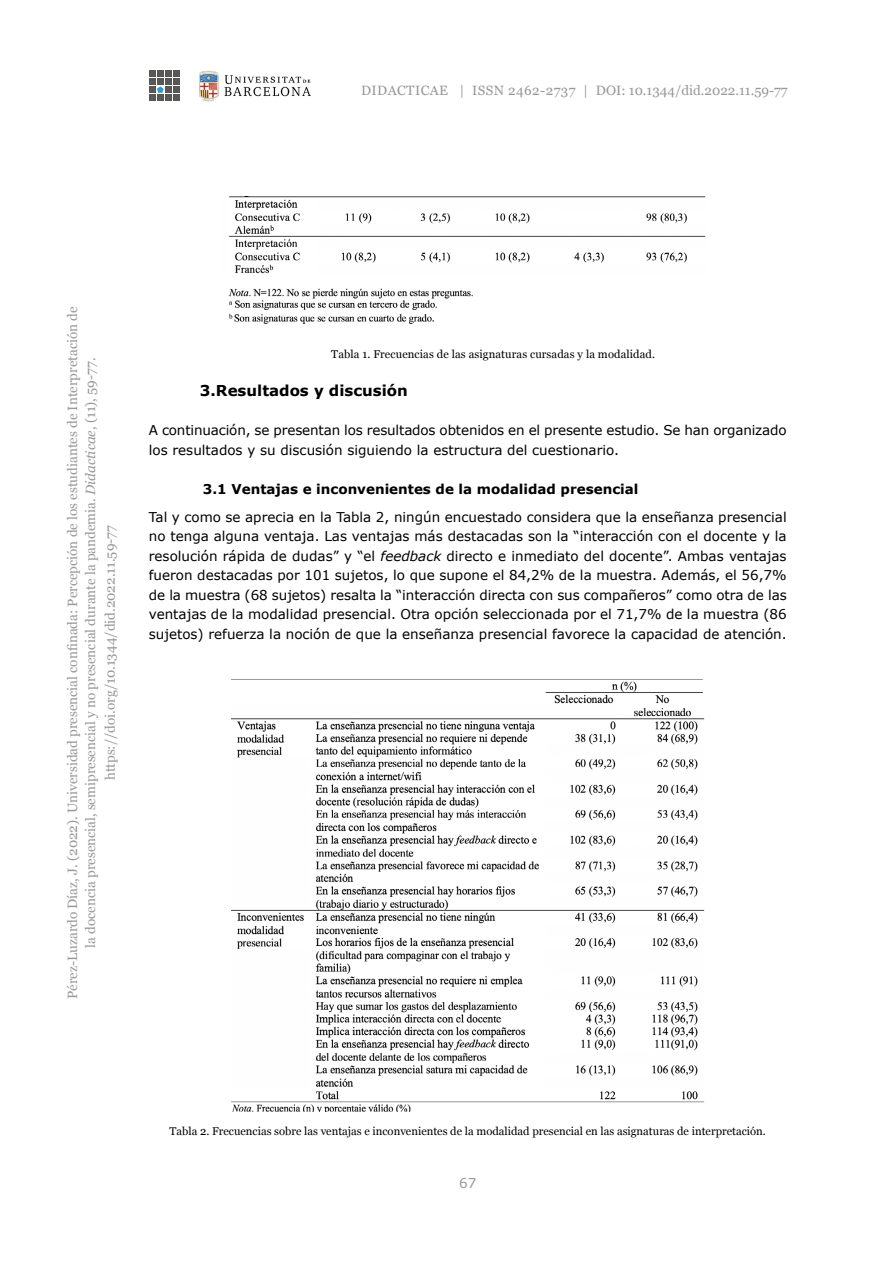
<style>
.page{position:relative;width:893px;height:1263px;background:#fff}
.page>*{position:absolute;margin:0;border:0;box-sizing:border-box;transform-origin:0 0}
.t1{font:700 15px "Verdana";color:#000}
.t2{font:13.5px/19.5px "Verdana";color:#000}
.t3{font:13.5px/18px "Georgia";color:#999898;text-align:center}
.t4{font:13.5px "Georgia";letter-spacing:.03em;color:#999898}
.t5{font:700 13.5px "Verdana";color:#000}
.t6{font:13.5px "Verdana";color:#999898}
.t7{font:11.25px "Georgia";color:#000}
.s1{font-style:italic}
</style>
<div class="page">
<img style="left:199px;top:70px;width:112px;height:32px">
<div style="left:165px;top:79px;width:7px;height:6px;background:#575756"></div>
<div style="left:165px;top:86px;width:7px;height:7px;background:#575756"></div>
<div style="left:174px;top:86px;width:6px;height:7px;background:#575756"></div>
<div style="left:149px;top:94px;width:6px;height:7px;background:#575756"></div>
<div style="left:157px;top:94px;width:7px;height:7px;background:#575756"></div>
<div style="left:165px;top:94px;width:7px;height:7px;background:#575756"></div>
<div style="left:174px;top:94px;width:6px;height:7px;background:#575756"></div>
<div style="left:165px;top:71px;width:7px;height:6px;background:#575756"></div>
<svg style="left:174px;top:71px;width:6px;height:14px"></svg>
<svg style="left:149px;top:71px;width:15px;height:22px"></svg>
<img style="left:228px;top:197px;width:478px;height:127px">
<img style="left:231px;top:679px;width:473px;height:432px">
<svg style="left:457px;top:1047px;width:40px;height:5px"></svg>
<svg style="left:457px;top:844px;width:40px;height:4px"></svg>
<p class="t4" style="left:361px;top:81px;width:428px">DIDACTICAE | ISSN 2462-2737 | DOI: 10.1344/did.2022.11.59-77</p>
<p class="t3" style="left:63px;top:999px;width:694px;rotate:-90deg">Pérez-Luzardo Díaz, J. (2022). Universidad presencial confinada: Percepción de los estudiantes de Interpretación de la docencia presencial, semipresencial y no presencial durante la pandemia. <span class="s1">Didacticae</span>, (11), 59-77.</p>
<p class="t3" style="left:100px;top:780px;width:257px;rotate:-90deg">https://doi.org/10.1344/did.2022.11.59-77</p>
<p class="t7" style="left:331px;top:346px;width:325px">Tabla 1. Frecuencias de las asignaturas cursadas y la modalidad.</p>
<p class="t1" style="left:200px;top:381px;width:210px">3.Resultados y discusión</p>
<p class="t2" style="left:149px;top:421px;width:639px">A continuación, se presentan los resultados obtenidos en el presente estudio. Se han organizado los resultados y su discusión siguiendo la estructura del cuestionario.</p>
<p class="t5" style="left:203px;top:480px;width:437px">3.1 Ventajas e inconvenientes de la modalidad presencial</p>
<p class="t2" style="left:149px;top:507px;width:639px;text-align:justify">Tal y como se aprecia en la Tabla 2, ningún encuestado considera que la enseñanza presencial no tenga alguna ventaja. Las ventajas más destacadas son la “interacción con el docente y la resolución rápida de dudas” y “el <span class="s1">feedback</span> directo e inmediato del docente”. Ambas ventajas fueron destacadas por 101 sujetos, lo que supone el 84,2% de la muestra. Además, el 56,7% de la muestra (68 sujetos) resalta la “interacción directa con sus compañeros” como otra de las ventajas de la modalidad presencial. Otra opción seleccionada por el 71,7% de la muestra (86 sujetos) refuerza la noción de que la enseñanza presencial favorece la capacidad de atención.</p>
<p class="t7" style="left:170px;top:1123px;width:598px">Tabla 2. Frecuencias sobre las ventajas e inconvenientes de la modalidad presencial en las asignaturas de interpretación.</p>
<p class="t6" style="left:459px;top:1175px;width:19px">67</p>
</div>
